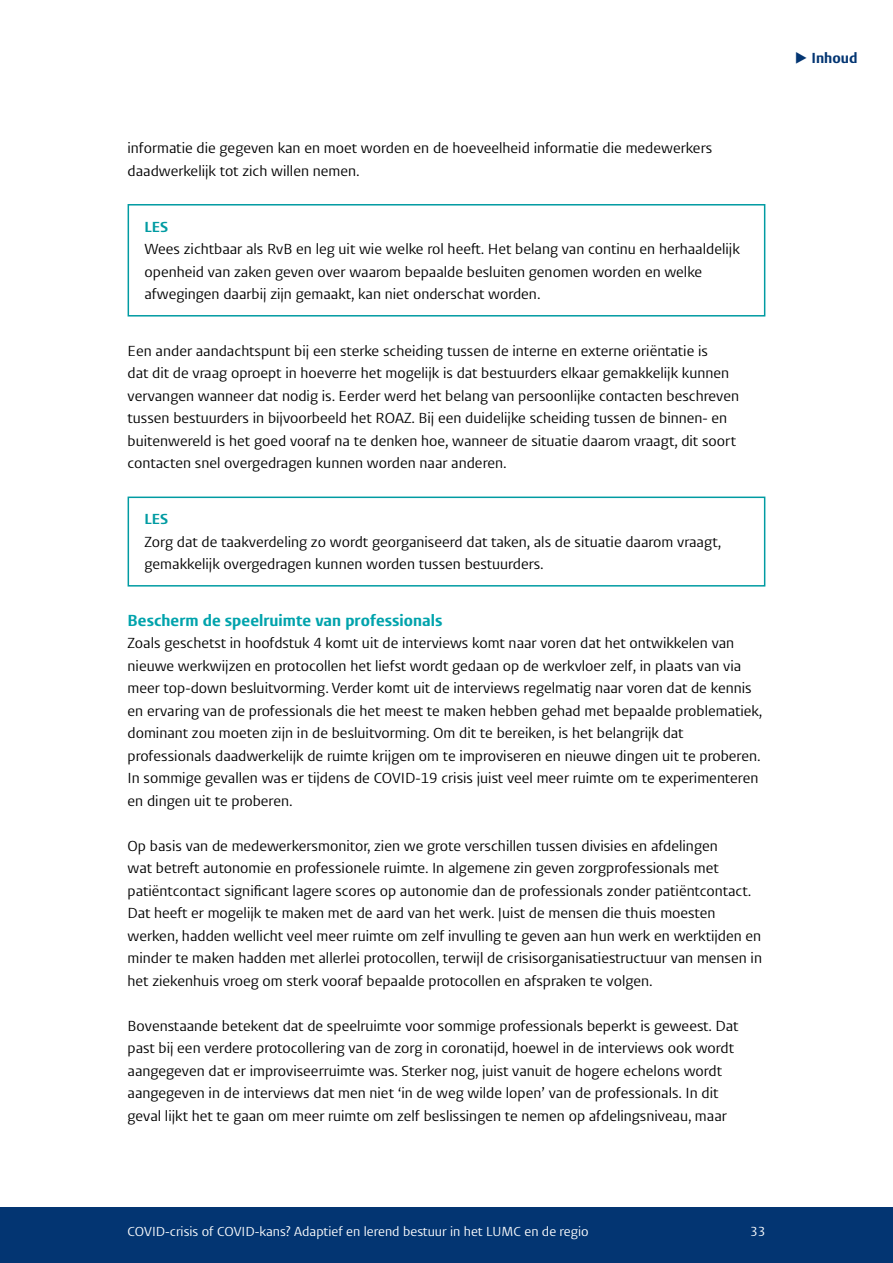
<style>
.page{position:relative;width:893px;height:1263px;background:#fff}
.page>*{position:absolute;margin:0;border:0;box-sizing:border-box;transform-origin:0 0}
.t1{font:300 16.5px "Vestula";color:#00a3ac}
.t2{font:15px/22.5px "Vestula";color:#000}
.t3{font:300 15px "Vestula";color:#033572}
.t4{font:300 15px "Vestula";color:#009ba2}
.t5{font:13.5px "Vestula";color:#fff}
</style>
<div class="page">
<div style="left:0;top:1208px;width:893px;height:55px;background:#033572"></div>
<div style="left:128px;top:204px;width:637px;height:112px;border:2px solid #009ba2"></div>
<div style="left:128px;top:496px;width:637px;height:90px;border:2px solid #009ba2"></div>
<p class="t2" style="left:128px;top:137px;width:586px">informatie die gegeven kan en moet worden en de hoeveelheid informatie die medewerkers daadwerkelijk tot zich willen nemen.</p>
<p class="t4" style="left:145px;top:217px;width:25px">LES</p>
<p class="t2" style="left:145px;top:238px;width:597px">Wees zichtbaar als RvB en leg uit wie welke rol heeft. Het belang van continu en herhaaldelijk openheid van zaken geven over waarom bepaalde besluiten genomen worden en welke afwegingen daarbij zijn gemaakt, kan niet onderschat worden.</p>
<p class="t2" style="left:128px;top:339px;width:613px">Een ander aandachtspunt bij een sterke scheiding tussen de interne en externe oriëntatie is<br>dat dit de vraag oproept in hoeverre het mogelijk is dat bestuurders elkaar gemakkelijk kunnen vervangen wanneer dat nodig is. Eerder werd het belang van persoonlijke contacten beschreven tussen bestuurders in bijvoorbeeld het ROAZ. Bij een duidelijke scheiding tussen de binnen- en buitenwereld is het goed vooraf na te denken hoe, wanneer de situatie daarom vraagt, dit soort contacten snel overgedragen kunnen worden naar anderen.</p>
<p class="t4" style="left:145px;top:510px;width:25px">LES</p>
<p class="t2" style="left:145px;top:531px;width:578px">Zorg dat de taakverdeling zo wordt georganiseerd dat taken, als de situatie daarom vraagt, gemakkelijk overgedragen kunnen worden tussen bestuurders.</p>
<p class="t1" style="left:128px;top:610px;width:316px">Bescherm de speelruimte van professionals</p>
<p class="t2" style="left:128px;top:632px;width:636px">Zoals geschetst in hoofdstuk 4 komt uit de interviews komt naar voren dat het ontwikkelen van nieuwe werkwijzen en protocollen het liefst wordt gedaan op de werkvloer zelf, in plaats van via meer top-down besluitvorming. Verder komt uit de interviews regelmatig naar voren dat de kennis en ervaring van de professionals die het meest te maken hebben gehad met bepaalde problematiek, dominant zou moeten zijn in de besluitvorming. Om dit te bereiken, is het belangrijk dat professionals daadwerkelijk de ruimte krijgen om te improviseren en nieuwe dingen uit te proberen.<br>In sommige gevallen was er tijdens de COVID-19 crisis juist veel meer ruimte om te experimenteren en dingen uit te proberen.</p>
<p class="t2" style="left:128px;top:834px;width:636px">Op basis van de medewerkersmonitor, zien we grote verschillen tussen divisies en afdelingen<br>wat betreft autonomie en professionele ruimte. In algemene zin geven zorgprofessionals met patiëntcontact significant lagere scores op autonomie dan de professionals zonder patiëntcontact.<br>Dat heeft er mogelijk te maken met de aard van het werk. Juist de mensen die thuis moesten werken, hadden wellicht veel meer ruimte om zelf invulling te geven aan hun werk en werktijden en minder te maken hadden met allerlei protocollen, terwijl de crisisorganisatiestructuur van mensen in het ziekenhuis vroeg om sterk vooraf bepaalde protocollen en afspraken te volgen.</p>
<p class="t2" style="left:128px;top:1014px;width:612px">Bovenstaande betekent dat de speelruimte voor sommige professionals beperkt is geweest. Dat past bij een verdere protocollering van de zorg in coronatijd, hoewel in de interviews ook wordt aangegeven dat er improviseerruimte was. Sterker nog, juist vanuit de hogere echelons wordt aangegeven in de interviews dat men niet ‘in de weg wilde lopen’ van de professionals. In dit geval lijkt het te gaan om meer ruimte om zelf beslissingen te nemen op afdelingsniveau, maar</p>
<p class="t5" style="left:128px;top:1223px;width:463px">COVID-crisis of COVID-kans? Adaptief en lerend bestuur in het LUMC en de regio</p>
<p class="t5" style="left:750px;top:1223px;width:17px">33</p>
<p class="t3" style="left:811px;top:49px;width:48px">Inhoud</p>
</div>
